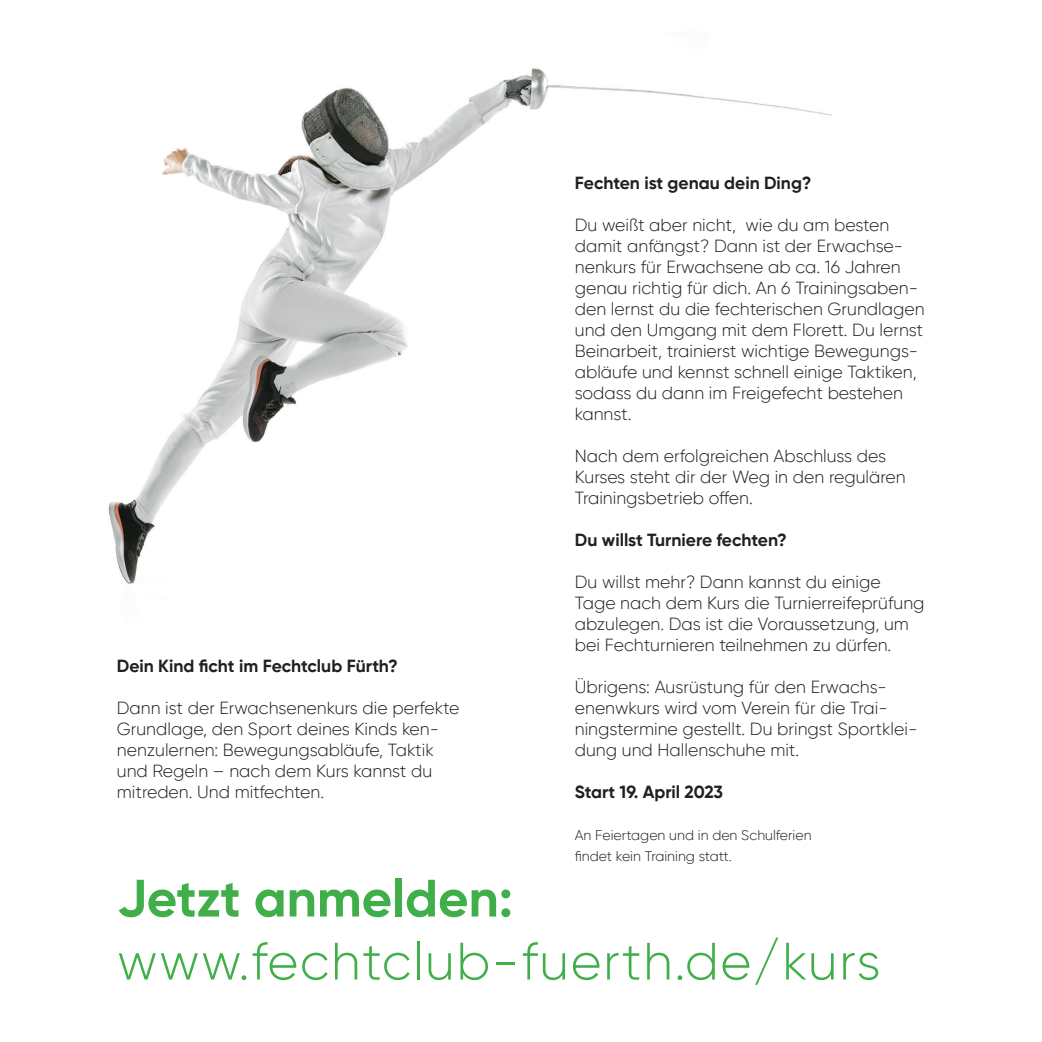
<style>
.page{position:relative;width:1042px;height:1042px;background:#fff}
.page>*{position:absolute;margin:0;border:0;box-sizing:border-box;transform-origin:0 0}
.t1{font:300 52.5px "Gilroy";letter-spacing:.03em;color:#40ae49}
.t2{font:700 52.5px "Gilroy";color:#40ae49}
.t3{font:300 17.5px/21px "Gilroy";color:#231f20}
.t4{font:700 17.5px "Gilroy";color:#231f20}
.t5{font:300 14px/21px "Gilroy";color:#231f20}
</style>
<div class="page">
<img style="left:108px;top:68px;width:724px;height:517px">
<p class="t4" style="left:117px;top:655px;width:282px">Dein Kind ficht im Fechtclub Fürth?</p>
<p class="t3" style="left:117px;top:697px;width:344px">Dann ist der Erwachsenenkurs die perfekte Grundlage, den Sport deines Kinds ken&shy;nenzulernen: Bewegungsabläufe, Taktik und Regeln – nach dem Kurs kannst du mitreden. Und mitfechten.</p>
<p class="t4" style="left:575px;top:172px;width:238px">Fechten ist genau dein Ding?</p>
<p class="t3" style="left:575px;top:214px;width:351px">Du weißt aber nicht, wie du am besten damit anfängst? Dann ist der Erwachse&shy;nenkurs für Erwachsene ab ca. 16 Jahren genau richtig für dich. An 6 Trainingsaben&shy;den lernst du die fechterischen Grundlagen und den Umgang mit dem Florett. Du lernst Beinarbeit, trainierst wichtige Bewegungs&shy;abläufe und kennst schnell einige Taktiken, sodass du dann im Freigefecht bestehen kannst.</p>
<p class="t3" style="left:575px;top:445px;width:332px">Nach dem erfolgreichen Abschluss des<br>Kurses steht dir der Weg in den regulären<br>Trainingsbetrieb offen.</p>
<p class="t4" style="left:575px;top:529px;width:214px">Du willst Turniere fechten?</p>
<p class="t3" style="left:575px;top:571px;width:351px">Du willst mehr? Dann kannst du einige Tage nach dem Kurs die Turnierreifeprüfung abzulegen. Das ist die Voraussetzung, um bei Fechturnieren teilnehmen zu dürfen.</p>
<p class="t3" style="left:575px;top:676px;width:344px">Übrigens: Ausrüstung für den Erwachs&shy;enenwkurs wird vom Verein für die Trai&shy;ningstermine gestellt. Du bringst Sportklei&shy;dung und Hallenschuhe mit.</p>
<p class="t4" style="left:575px;top:781px;width:150px">Start 19. April 2023</p>
<p class="t5" style="left:575px;top:824px;width:238px">An Feiertagen und in den Schulferien findet kein Training statt.</p>
<h1 class="t2" style="left:117px;top:865px;width:397px">Jetzt anmelden:</h1>
<h1 class="t1" style="left:117px;top:929px;width:765px">www.fechtclub-fuerth.de/kurs</h1>
</div>
